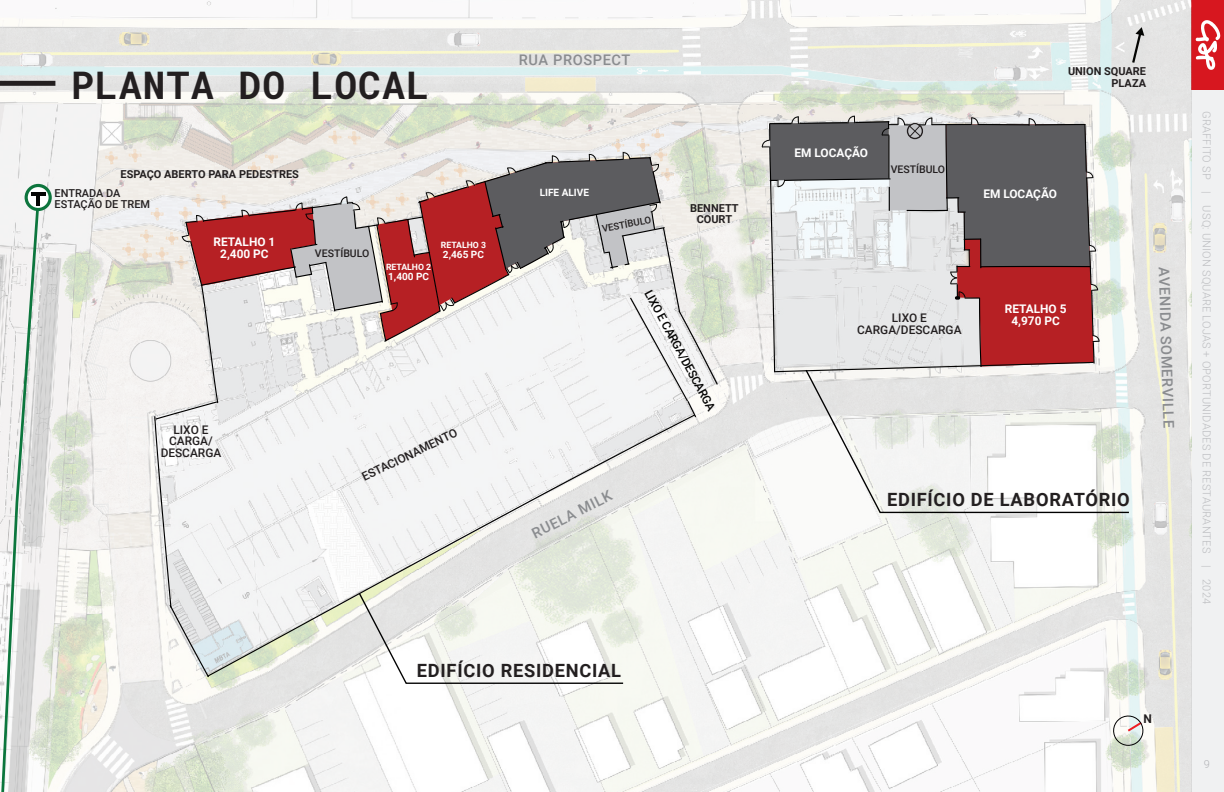
<style>
.page{position:relative;width:1224px;height:792px;background:#fff}
.page>*{position:absolute;margin:0;border:0;box-sizing:border-box;transform-origin:0 0}
.t1{font:700 38px "Roboto Mono";letter-spacing:.03em;color:#231f20}
.t2{font:700 18.3px "Roboto";letter-spacing:.04em;color:#231f20}
.t3{font:500 14.6px "Roboto";letter-spacing:.04em;color:#8a8c8f}
.t4{font:700 12px "Roboto";color:#231f20}
.t5{font:500 11.9px/11.4px "Roboto";color:#231f20;text-align:center}
.t6{font:700 11.9px/11.9px "Roboto";color:#fff;text-align:center}
.t7{font:500 11.9px "Roboto";color:#050504}
.t8{font:300 11px "Roboto";letter-spacing:.02em;color:#bcbdc0}
.t9{font:700 11px/11.4px "Roboto";color:#231f20;text-align:center}
.t10{font:500 11px "Roboto";color:#231f20}
.t11{font:300 11px "Roboto";color:#b2b3b7}
.t12{font:500 10.5px "Roboto";color:#231f20}
.t13{font:700 10px "Roboto";color:#fff}
.t14{font:500 9.6px "Roboto";color:#231f20}
.t15{font:700 8.7px "Roboto";color:#fff}
.s1{font-weight:500}
</style>
<div class="page">
<div style="left:1192px;top:88px;width:32px;height:704px;background:#f0f1f2"></div>
<div style="left:1192px;top:0;width:32px;height:90px;background:#d7171f"></div>
<svg style="left:1195px;top:20px;width:26px;height:50px"></svg>
<img style="left:0;top:0;width:1192px;height:792px">
<svg style="left:804px;top:368px;width:326px;height:146px"></svg>
<svg style="left:0;top:184px;width:52px;height:608px"></svg>
<svg style="left:1130px;top:27px;width:14px;height:38px"></svg>
<svg style="left:762px;top:116px;width:337px;height:256px;background:#b09c9e"></svg>
<svg style="left:154px;top:152px;width:564px;height:533px"></svg>
<div style="left:0;top:81px;width:55px;height:5px;background:#231f20"></div>
<svg style="left:1112px;top:714px;width:33px;height:33px"></svg>
<p class="t1" style="left:71px;top:59px;width:359px">PLANTA DO LOCAL</p>
<p class="t9" style="left:55px;top:164px;width:246px;line-height:19px;text-align:left;text-indent:66px">ESPAÇO ABERTO PARA PEDESTRES<br><span class="s1">ENTRADA DA</span></p>
<p class="t10" style="left:55px;top:196px;width:97px">ESTAÇÃO DE TREM</p>
<p class="t6" style="left:214px;top:235px;width:63px">RETALHO 1<br>2,400 PC</p>
<p class="t12" style="left:315px;top:246px;width:56px">VESTÍBULO</p>
<p class="t15" style="left:386px;top:261px;width:47px">RETALHO 2</p>
<p class="t13" style="left:388px;top:270px;width:43px">1,400 PC</p>
<p class="t15" style="left:441px;top:239px;width:47px">RETALHO 3</p>
<p class="t13" style="left:443px;top:248px;width:43px">2,465 PC</p>
<p class="t5" style="left:161px;top:424px;width:62px">LIXO E<br>CARGA/<br>DESCARGA</p>
<p class="t5" style="left:360px;top:472px;width:106px;rotate:-26deg">ESTACIONAMENTO</p>
<p class="t3" style="left:519px;top:49px;width:113px">RUA PROSPECT</p>
<p class="t9" style="left:1068px;top:65px;width:80px;text-align:right">UNION SQUARE<br>PLAZA</p>
<p class="t6" style="left:794px;top:146px;width:75px">EM LOCAÇÃO</p>
<p class="t12" style="left:891px;top:162px;width:56px">VESTÍBULO</p>
<p class="t13" style="left:540px;top:186px;width:51px">LIFE ALIVE</p>
<p class="t6" style="left:983px;top:187px;width:75px">EM LOCAÇÃO</p>
<p class="t14" style="left:601px;top:222px;width:51px;rotate:-10deg">VESTÍBULO</p>
<p class="t9" style="left:690px;top:202px;width:50px">BENNETT<br>COURT</p>
<p class="t7" style="left:656px;top:287px;width:137px;rotate:62deg">LIXO E CARGA/DESCARGA</p>
<p class="t5" style="left:857px;top:312px;width:106px">LIXO E<br>CARGA/DESCARGA</p>
<p class="t6" style="left:1005px;top:303px;width:63px">RETALHO 5<br>4,970 PC</p>
<p class="t3" style="left:1174px;top:267px;width:162px;rotate:88deg">AVENIDA SOMERVILLE</p>
<p class="t3" style="left:528px;top:525px;width:89px;rotate:-27deg">RUELA MILK</p>
<p class="t2" style="left:887px;top:487px;width:244px">EDIFÍCIO DE LABORATÓRIO</p>
<p class="t2" style="left:417px;top:657px;width:206px">EDIFÍCIO RESIDENCIAL</p>
<p class="t4" style="left:1144px;top:711px;width:10px">N</p>
<p class="t8" style="left:1214px;top:111px;width:495px;rotate:90deg">GRAFFITO SP | USQ: UNION SQUARE LOJAS + OPORTUNIDADES DE RESTAURANTES | 2024</p>
<p class="t11" style="left:1204px;top:757px;width:8px">9</p>
</div>
